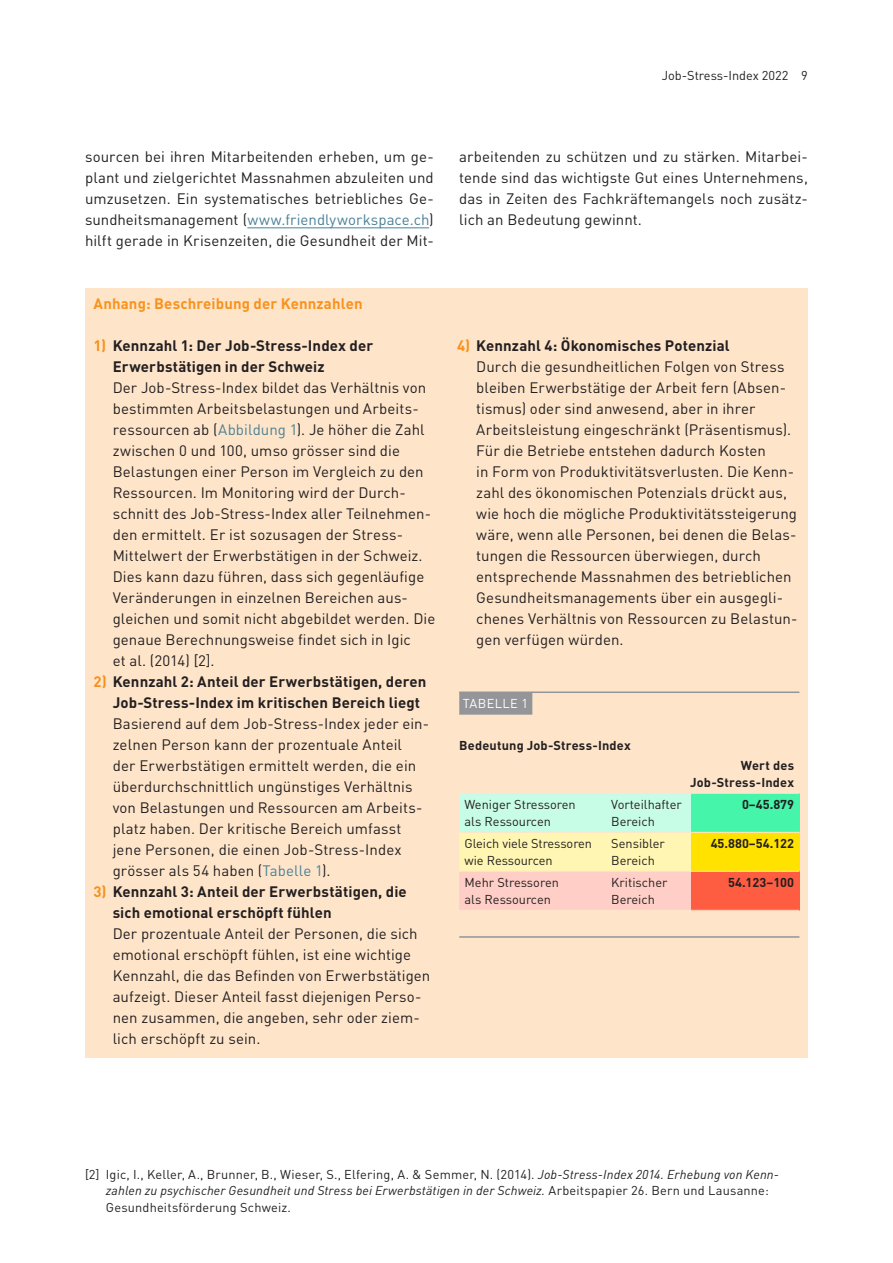
<style>
.page{position:relative;width:893px;height:1263px;background:#fff}
.page>*{position:absolute;margin:0;border:0;box-sizing:border-box;transform-origin:0 0}
.t1{font:15px/21px "DIN Pro";letter-spacing:.005em;color:#231f20}
.t2{font:700 15px/21px "DIN Pro";letter-spacing:.01em;color:#231f20}
.t3{font:700 15px "DIN Pro";letter-spacing:.01em;color:#f7931d}
.t4{font:12.75px/16.5px "DIN Pro";color:#231f20}
.t5{font:700 12.75px/16.5px "DIN Pro";letter-spacing:.015em;color:#231f20;text-align:right}
.t6{font:12.75px "DIN Pro";letter-spacing:.03em;color:#fff}
.s1{color:#4a8096}
.s2{color:#f6911e}
.s3{font-weight:700;color:#f6911e}
.s4{font-weight:700}
.s5{font-style:italic}
</style>
<div class="page">
<div style="left:85px;top:288px;width:723px;height:769px;background:#fee5ca"></div>
<hr style="left:247px;top:228px;width:182px;height:1px;background:#4a8096">
<hr style="left:459px;top:691px;width:340px;height:2px;background:#939598">
<div style="left:459px;top:692px;width:73px;height:23px;background:#939598"></div>
<hr style="left:459px;top:936px;width:340px;height:2px;background:#939598">
<div style="left:691px;top:793px;width:108px;height:39px;background:#44f5aa"></div>
<div style="left:691px;top:832px;width:108px;height:39px;background:#ffe200"></div>
<svg style="left:459px;top:794px;width:232px;height:116px"></svg>
<div style="left:691px;top:871px;width:108px;height:39px;background:#ff5d41"></div>
<hr style="left:691px;top:793px;width:108px;height:1px;background:#fee5ca">
<hr style="left:459px;top:832px;width:147px;height:1px;background:#fee5ca">
<hr style="left:606px;top:832px;width:85px;height:1px;background:#fee5ca">
<hr style="left:691px;top:832px;width:108px;height:1px;background:#fee5ca">
<hr style="left:459px;top:871px;width:147px;height:1px;background:#fee5ca">
<hr style="left:606px;top:871px;width:85px;height:1px;background:#fee5ca">
<hr style="left:691px;top:871px;width:108px;height:1px;background:#fee5ca">
<p class="t4" style="left:662px;top:66px;width:148px">Job-Stress-Index 2022 9</p>
<p class="t1" style="left:85px;top:145px;width:350px;text-align:justify">sourcen bei ihren Mitarbeitenden erheben, um ge&shy;plant und zielgerichtet Massnahmen abzuleiten und umzusetzen. Ein systematisches betriebliches Ge&shy;sundheitsmanagement (<span class="s1">www.friendlyworkspace.ch</span>) hilft gerade in Krisenzeiten, die Gesundheit der Mit-</p>
<p class="t1" style="left:459px;top:145px;width:350px;text-align:justify">arbeitenden zu schützen und zu stärken. Mitarbei&shy;tende sind das wichtigste Gut eines Unternehmens, das in Zeiten des Fachkräftemangels noch zusätz&shy;lich an Bedeutung gewinnt.</p>
<p class="t3" style="left:94px;top:293px;width:271px">Anhang: Beschreibung der Kennzahlen</p>
<p class="t2" style="left:113px;top:334px;width:262px;text-indent:-19px"><span class="s2">1)</span> Kennzahl 1: Der Job-Stress-Index der<br>Erwerbstätigen in der Schweiz</p>
<p class="t1" style="left:113px;top:376px;width:324px">Der Job-Stress-Index bildet das Verhältnis von bestimmten Arbeitsbelastungen und Arbeits&shy;ressourcen ab (<span class="s1">Abbildung 1</span>). Je höher die Zahl zwischen 0 und 100, umso grösser sind die Belastungen einer Person im Vergleich zu den Ressourcen. Im Monitoring wird der Durch&shy;schnitt des Job-Stress-Index aller Teilnehmen&shy;den ermittelt. Er ist sozusagen der Stress-- Mittelwert der Erwerbstätigen in der Schweiz.<br>Dies kann dazu führen, dass sich gegenläufige Veränderungen in einzelnen Bereichen aus&shy;gleichen und somit nicht abgebildet werden. Die genaue Berechnungsweise findet sich in Igic<br>et al. (2014) [2].</p>
<p class="t2" style="left:113px;top:670px;width:315px;text-indent:-19px"><span class="s2">2)</span> Kennzahl 2: Anteil der Erwerbstätigen, deren<br>Job-Stress-Index im kritischen Bereich liegt</p>
<p class="t1" style="left:113px;top:712px;width:318px">Basierend auf dem Job-Stress-Index jeder ein&shy;zelnen Person kann der prozentuale Anteil<br>der Erwerbstätigen ermittelt werden, die ein überdurchschnittlich ungünstiges Verhältnis von Belastungen und Ressourcen am Arbeits&shy;platz haben. Der kritische Bereich umfasst jene Personen, die einen Job-Stress-Index grösser als 54 haben (<span class="s1">Tabelle 1</span>).</p>
<p class="t2" style="left:113px;top:880px;width:296px;text-indent:-19px"><span class="s2">3)</span> Kennzahl 3: Anteil der Erwerbstätigen, die sich emotional erschöpft fühlen</p>
<p class="t1" style="left:113px;top:922px;width:319px">Der prozentuale Anteil der Personen, die sich emotional erschöpft fühlen, ist eine wichtige Kennzahl, die das Befinden von Erwerbstätigen aufzeigt. Dieser Anteil fasst diejenigen Perso&shy;nen zusammen, die angeben, sehr oder ziem&shy;lich erschöpft zu sein.</p>
<p class="t1" style="left:476px;top:334px;width:323px;text-indent:-19px"><span class="s3">4)</span> <span class="s4">Kennzahl 4: Ökonomisches Potenzial<br></span>Durch die gesundheitlichen Folgen von Stress bleiben Erwerbstätige der Arbeit fern (Absen&shy;tismus) oder sind anwesend, aber in ihrer Arbeitsleistung eingeschränkt (Präsentismus).<br>Für die Betriebe entstehen dadurch Kosten<br>in Form von Produktivitätsverlusten. Die Kenn&shy;zahl des ökonomischen Potenzials drückt aus, wie hoch die mögliche Produktivitätssteigerung wäre, wenn alle Personen, bei denen die Belas&shy;tungen die Ressourcen überwiegen, durch entsprechende Massnahmen des betrieblichen Gesundheitsmanagements über ein ausgegli&shy;chenes Verhältnis von Ressourcen zu Belastun&shy;gen verfügen würden.</p>
<p class="t6" style="left:463px;top:695px;width:67px">TABELLE 1</p>
<p class="t5" style="left:459px;top:737px;width:173px">Bedeutung Job-Stress-Index</p>
<p class="t5" style="left:690px;top:757px;width:106px">Wert des<br>Job-Stress-Index</p>
<p class="t4" style="left:465px;top:796px;width:113px">Weniger Stressoren als Ressourcen</p>
<p class="t4" style="left:611px;top:796px;width:72px">Vorteilhafter<br>Bereich</p>
<p class="t5" style="left:742px;top:796px;width:54px">0–45.879</p>
<p class="t4" style="left:465px;top:835px;width:129px">Gleich viele Stressoren wie Ressourcen</p>
<p class="t4" style="left:611px;top:835px;width:55px">Sensibler<br>Bereich</p>
<p class="t5" style="left:711px;top:835px;width:85px">45.880–54.122</p>
<p class="t4" style="left:465px;top:874px;width:96px">Mehr Stressoren als Ressourcen</p>
<p class="t4" style="left:611px;top:874px;width:58px">Kritischer<br>Bereich</p>
<p class="t5" style="left:728px;top:874px;width:67px">54.123–100</p>
<p class="t4" style="left:106px;top:1165px;width:673px;text-indent:-21px">[2] Igic, I., Keller, A., Brunner, B., Wieser, S., Elfering, A. &amp; Semmer, N. (2014). <span class="s5">Job-Stress-Index 2014. Erhebung von Kenn&shy;zahlen zu psychischer Gesundheit und Stress bei Erwerbstätigen in der Schweiz.</span> Arbeitspapier 26. Bern und Lausanne:<br>Gesundheitsförderung Schweiz.</p>
</div>
